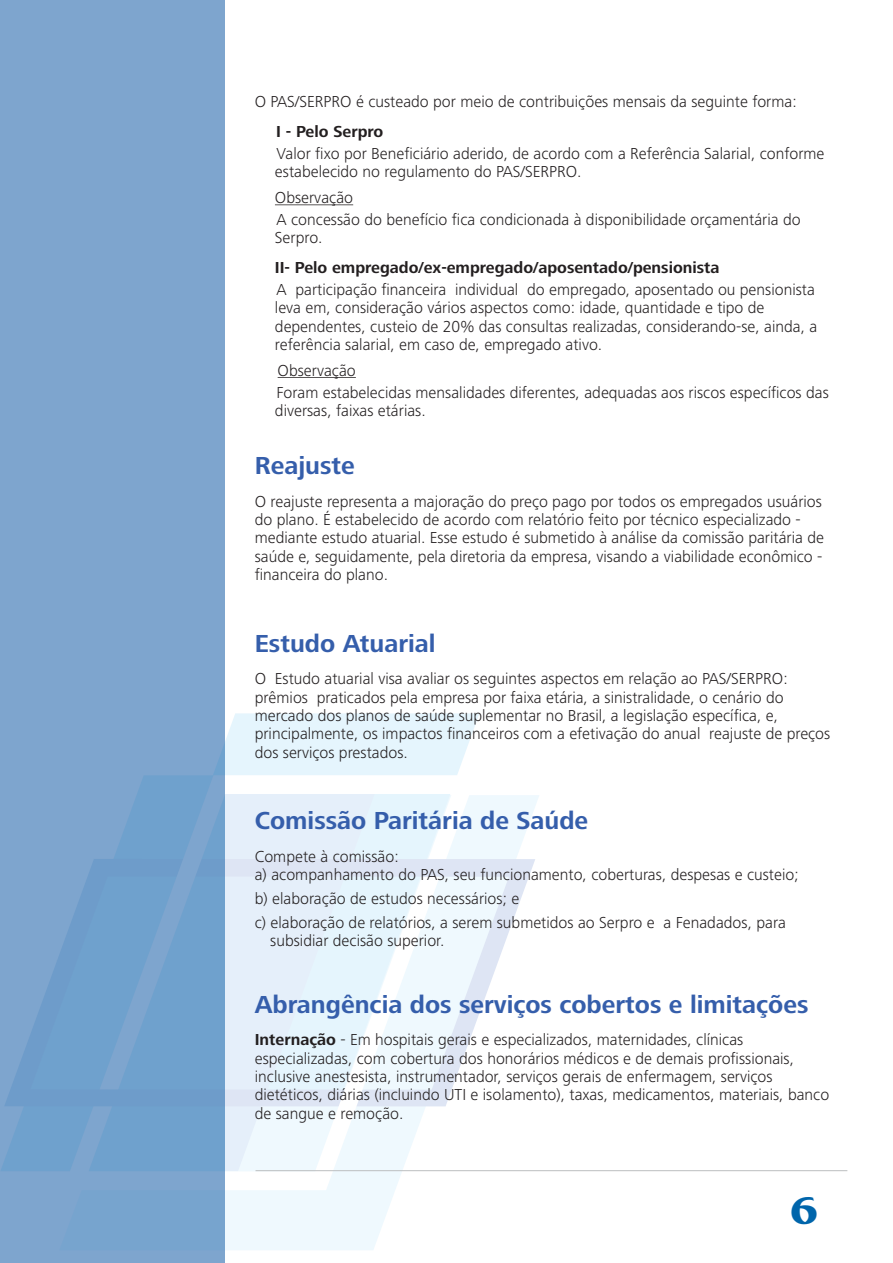
<style>
.page{position:relative;width:893px;height:1263px;background:#fff}
.page>*{position:absolute;margin:0;border:0;box-sizing:border-box;transform-origin:0 0}
.t1{font:700 39px "Bremen BT";color:#0065ab}
.t2{font:700 25.5px "Frutiger Next LT";color:#355eab}
.t3{font:300 16.5px/18.3px "Frutiger Next LT";color:#231f20}
.t4{font:700 16.5px "Frutiger Next LT";color:#231f20}
.s1{font-weight:700}
</style>
<div class="page">
<svg style="left:224px;top:795px;width:315px;height:455px"></svg>
<svg style="left:224px;top:713px;width:255px;height:146px;background:#e6f5fc"></svg>
<svg style="left:224px;top:775px;width:252px;height:415px"></svg>
<hr style="left:256px;top:1170px;width:591px;height:1px;background:#bcbec0">
<hr style="left:275px;top:204px;width:78px;height:1px;background:#231f20">
<hr style="left:278px;top:377px;width:78px;height:1px;background:#231f20">
<div style="left:0;top:0;width:224px;height:1263px;background:#7ea5ce"></div>
<svg style="left:1px;top:1106px;width:62px;height:65px;fill:#6fa1cd"></svg>
<svg style="left:63px;top:775px;width:161px;height:396px;fill:#6fa1cd"></svg>
<svg style="left:5px;top:859px;width:530px;height:247px"></svg>
<p class="t3" style="left:255px;top:94px;width:543px">O PAS/SERPRO é custeado por meio de contribuições mensais da seguinte forma:</p>
<p class="t4" style="left:276px;top:124px;width:109px">I - Pelo Serpro</p>
<p class="t3" style="left:275px;top:145px;width:551px">Valor fixo por Beneficiário aderido, de acordo com a Referência Salarial, conforme estabelecido no regulamento do PAS/SERPRO.</p>
<p class="t3" style="left:275px;top:187px;width:527px;line-height:22px">Observação<br>A concessão do benefício fica condicionada à disponibilidade orçamentária do</p>
<p class="t3" style="left:275px;top:230px;width:49px">Serpro.</p>
<p class="t4" style="left:275px;top:260px;width:446px">II- Pelo empregado/ex-empregado/aposentado/pensionista</p>
<p class="t3" style="left:275px;top:281px;width:544px">A participação financeira individual do empregado, aposentado ou pensionista leva em, consideração vários aspectos como: idade, quantidade e tipo de dependentes, custeio de 20% das consultas realizadas, considerando-se, ainda, a referência salarial, em caso de, empregado ativo.</p>
<p class="t3" style="left:277px;top:360px;width:554px;line-height:22px">Observação<br>Foram estabelecidas mensalidades diferentes, adequadas aos riscos específicos das</p>
<p class="t3" style="left:275px;top:402px;width:152px">diversas, faixas etárias.</p>
<h2 class="t2" style="left:255px;top:454px;width:102px">Reajuste</h2>
<p class="t3" style="left:255px;top:493px;width:571px">O reajuste representa a majoração do preço pago por todos os empregados usuários do plano. É estabelecido de acordo com relatório feito por técnico especializado - mediante estudo atuarial. Esse estudo é submetido à análise da comissão paritária de saúde e, seguidamente, pela diretoria da empresa, visando a viabilidade econômico - financeira do plano.</p>
<h2 class="t2" style="left:255px;top:632px;width:182px">Estudo Atuarial</h2>
<p class="t3" style="left:255px;top:671px;width:577px">O Estudo atuarial visa avaliar os seguintes aspectos em relação ao PAS/SERPRO: prêmios praticados pela empresa por faixa etária, a sinistralidade, o cenário do mercado dos planos de saúde suplementar no Brasil, a legislação específica, e, principalmente, os impactos financeiros com a efetivação do anual reajuste de preços dos serviços prestados.</p>
<h2 class="t2" style="left:255px;top:810px;width:335px">Comissão Paritária de Saúde</h2>
<p class="t3" style="left:255px;top:848px;width:545px">Compete à comissão:<br>a) acompanhamento do PAS, seu funcionamento, coberturas, despesas e custeio;</p>
<p class="t3" style="left:255px;top:888px;width:533px;line-height:23.9px">b) elaboração de estudos necessários; e<br>c) elaboração de relatórios, a serem submetidos ao Serpro e a Fenadados, para</p>
<p class="t3" style="left:270px;top:933px;width:176px">subsidiar decisão superior.</p>
<h2 class="t2" style="left:255px;top:993px;width:555px">Abrangência dos serviços cobertos e limitações</h2>
<p class="t3" style="left:255px;top:1032px;width:576px"><span class="s1">Internação</span> - Em hospitais gerais e especializados, maternidades, clínicas especializadas, com cobertura dos honorários médicos e de demais profissionais, inclusive anestesista, instrumentador, serviços gerais de enfermagem, serviços dietéticos, diárias (incluindo UTI e isolamento), taxas, medicamentos, materiais, banco de sangue e remoção.</p>
<h1 class="t1" style="left:790px;top:1194px;width:28px">6</h1>
</div>
